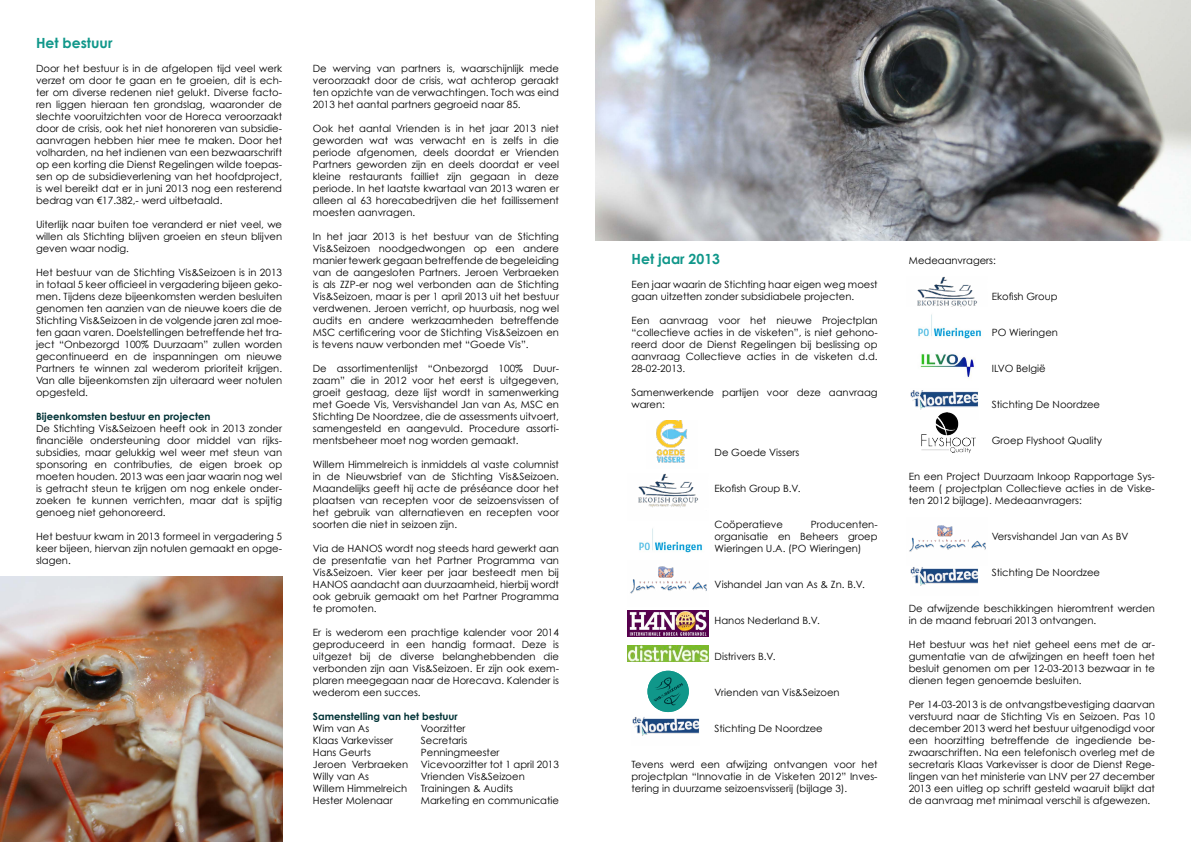
<style>
.page{position:relative;width:1191px;height:842px;background:#fff}
.page>*{position:absolute;margin:0;border:0;box-sizing:border-box;transform-origin:0 0}
.t1{font:700 14px "Century Gothic";color:#10978a}
.t2{font:10px/12px "Century Gothic";color:#000;text-align:justify}
.t3{font:700 10px "Century Gothic";color:#003236}
</style>
<div class="page">
<img style="left:595px;top:0;width:596px;height:240px">
<img style="left:630px;top:534px;width:77px;height:60px">
<img style="left:909px;top:525px;width:77px;height:27px">
<img style="left:627px;top:610px;width:82px;height:26px">
<img style="left:627px;top:646px;width:82px;height:15px">
<div style="left:647px;top:671px;width:42px;height:41px;background:#10978a;border-radius:50%"></div>
<svg style="left:654px;top:677px;width:29px;height:29px"></svg>
<img style="left:656px;top:420px;width:32px;height:43px">
<img style="left:632px;top:717px;width:67px;height:19px">
<img style="left:910px;top:390px;width:68px;height:20px">
<img style="left:910px;top:567px;width:68px;height:19px">
<img style="left:638px;top:474px;width:60px;height:60px">
<img style="left:917px;top:276px;width:60px;height:31px">
<img style="left:918px;top:314px;width:63px;height:25px">
<img style="left:920px;top:354px;width:54px;height:24px">
<img style="left:921px;top:412px;width:55px;height:42px">
<img style="left:0;top:576px;width:282px;height:266px">
<h1 class="t1" style="left:36px;top:34px;width:78px">Het bestuur</h1>
<p class="t2" style="left:36px;top:62px;width:248px">Door het bestuur is in de afgelopen tijd veel werk verzet om door te gaan en te groeien, dit is ech&shy;ter om diverse redenen niet gelukt. Diverse facto&shy;ren liggen hieraan ten grondslag, waaronder de slechte vooruitzichten voor de Horeca veroorzaakt door de crisis, ook het niet honoreren van subsidie&shy;aanvragen hebben hier mee te maken. Door het volharden, na het indienen van een bezwaarschrift op een korting die Dienst Regelingen wilde toepas&shy;sen op de subsidieverlening van het hoofdproject, is wel bereikt dat er in juni 2013 nog een resterend bedrag van €17.382,- werd uitbetaald.</p>
<p class="t2" style="left:36px;top:218px;width:248px">Uiterlijk naar buiten toe veranderd er niet veel, we willen als Stichting blijven groeien en steun blijven geven waar nodig.</p>
<p class="t2" style="left:36px;top:266px;width:248px">Het bestuur van de Stichting Vis&amp;Seizoen is in 2013 in totaal 5 keer officieel in vergadering bijeen geko&shy;men. Tijdens deze bijeenkomsten werden besluiten genomen ten aanzien van de nieuwe koers die de Stichting Vis&amp;Seizoen in de volgende jaren zal moe&shy;ten gaan varen. Doelstellingen betreffende het tra&shy;ject “Onbezorgd 100% Duurzaam” zullen worden gecontinueerd en de inspanningen om nieuwe Partners te winnen zal wederom prioriteit krijgen.<br>Van alle bijeenkomsten zijn uiteraard weer notulen opgesteld.</p>
<p class="t3" style="left:36px;top:410px;width:176px">Bijeenkomsten bestuur en projecten</p>
<p class="t2" style="left:36px;top:422px;width:248px">De Stichting Vis&amp;Seizoen heeft ook in 2013 zonder financiële ondersteuning door middel van rijks&shy;subsidies, maar gelukkig wel weer met steun van sponsoring en contributies, de eigen broek op moeten houden. 2013 was een jaar waarin nog wel is getracht steun te krijgen om nog enkele onder&shy;zoeken te kunnen verrichten, maar dat is spijtig genoeg niet gehonoreerd.</p>
<p class="t2" style="left:36px;top:530px;width:248px">Het bestuur kwam in 2013 formeel in vergadering 5 keer bijeen, hiervan zijn notulen gemaakt en opge&shy;slagen.</p>
<p class="t2" style="left:313px;top:62px;width:248px">De werving van partners is, waarschijnlijk mede veroorzaakt door de crisis, wat achterop geraakt ten opzichte van de verwachtingen. Toch was eind 2013 het aantal partners gegroeid naar 85.</p>
<p class="t2" style="left:313px;top:122px;width:248px">Ook het aantal Vrienden is in het jaar 2013 niet geworden wat was verwacht en is zelfs in die periode afgenomen, deels doordat er Vrienden Partners geworden zijn en deels doordat er veel kleine restaurants failliet zijn gegaan in deze periode. In het laatste kwartaal van 2013 waren er alleen al 63 horecabedrijven die het faillissement moesten aanvragen.</p>
<p class="t2" style="left:313px;top:230px;width:248px">In het jaar 2013 is het bestuur van de Stichting Vis&amp;Seizoen noodgedwongen op een andere manier tewerk gegaan betreffende de begeleiding van de aangesloten Partners. Jeroen Verbraeken is als ZZP-er nog wel verbonden aan de Stichting Vis&amp;Seizoen, maar is per 1 april 2013 uit het bestuur verdwenen. Jeroen verricht, op huurbasis, nog wel audits en andere werkzaamheden betreffende MSC certificering voor de Stichting Vis&amp;Seizoen en is tevens nauw verbonden met “Goede Vis”.</p>
<p class="t2" style="left:313px;top:362px;width:248px">De assortimentenlijst “Onbezorgd 100% Duur&shy;zaam” die in 2012 voor het eerst is uitgegeven, groeit gestaag, deze lijst wordt in samenwerking met Goede Vis, Versvishandel Jan van As, MSC en Stichting De Noordzee, die de assessments uitvoert, samengesteld en aangevuld. Procedure assorti&shy;mentsbeheer moet nog worden gemaakt.</p>
<p class="t2" style="left:313px;top:458px;width:248px">Willem Himmelreich is inmiddels al vaste columnist in de Nieuwsbrief van de Stichting Vis&amp;Seizoen.<br>Maandelijks geeft hij acte de préséance door het plaatsen van recepten voor de seizoensvissen of het gebruik van alternatieven en recepten voor soorten die niet in seizoen zijn.</p>
<p class="t2" style="left:313px;top:542px;width:248px">Via de HANOS wordt nog steeds hard gewerkt aan de presentatie van het Partner Programma van Vis&amp;Seizoen. Vier keer per jaar besteedt men bij HANOS aandacht aan duurzaamheid, hierbij wordt ook gebruik gemaakt om het Partner Programma te promoten.</p>
<p class="t2" style="left:313px;top:626px;width:248px">Er is wederom een prachtige kalender voor 2014 geproduceerd in een handig formaat. Deze is uitgezet bij de diverse belanghebbenden die verbonden zijn aan Vis&amp;Seizoen. Er zijn ook exem&shy;plaren meegegaan naar de Horecava. Kalender is wederom een succes.</p>
<p class="t3" style="left:313px;top:710px;width:146px">Samenstelling van het bestuur</p>
<p class="t2" style="left:313px;top:722px;width:58px">Wim van As</p>
<p class="t2" style="left:421px;top:722px;width:46px">Voorzitter</p>
<p class="t2" style="left:313px;top:734px;width:82px">Klaas Varkevisser</p>
<p class="t2" style="left:421px;top:734px;width:48px">Secretaris</p>
<p class="t2" style="left:313px;top:746px;width:59px">Hans Geurts</p>
<p class="t2" style="left:421px;top:746px;width:80px">Penningmeester</p>
<p class="t2" style="left:313px;top:758px;width:97px">Jeroen Verbraeken</p>
<p class="t2" style="left:421px;top:758px;width:140px">Vicevoorzitter tot 1 april 2013</p>
<p class="t2" style="left:313px;top:770px;width:58px">Willy van As</p>
<p class="t2" style="left:421px;top:770px;width:105px">Vrienden Vis&amp;Seizoen</p>
<p class="t2" style="left:313px;top:782px;width:96px">Willem Himmelreich</p>
<p class="t2" style="left:421px;top:782px;width:94px">Trainingen &amp; Audits</p>
<p class="t2" style="left:313px;top:794px;width:81px">Hester Molenaar</p>
<p class="t2" style="left:421px;top:794px;width:140px">Marketing en communicatie</p>
<h1 class="t1" style="left:631px;top:250px;width:90px">Het jaar 2013</h1>
<p class="t2" style="left:631px;top:278px;width:248px">Een jaar waarin de Stichting haar eigen weg moest gaan uitzetten zonder subsidiabele projecten.</p>
<p class="t2" style="left:631px;top:314px;width:248px">Een aanvraag voor het nieuwe Projectplan “collectieve acties in de visketen”, is niet gehono&shy;reerd door de Dienst Regelingen bij beslissing op aanvraag Collectieve acties in de visketen d.d.<br>28-02-2013.</p>
<p class="t2" style="left:631px;top:386px;width:248px">Samenwerkende partijen voor deze aanvraag waren:</p>
<p class="t2" style="left:714px;top:446px;width:86px">De Goede Vissers</p>
<p class="t2" style="left:714px;top:482px;width:88px">Ekofish Group B.V.</p>
<p class="t2" style="left:714px;top:518px;width:70px">Coöperatieve</p>
<p class="t2" style="left:714px;top:518px;width:164px;text-indent:96px">Producenten&shy;organisatie en Beheers groep Wieringen U.A. (PO Wieringen)</p>
<p class="t2" style="left:714px;top:578px;width:152px">Vishandel Jan van As &amp; Zn. B.V.</p>
<p class="t2" style="left:714px;top:614px;width:107px">Hanos Nederland B.V.</p>
<p class="t2" style="left:714px;top:650px;width:62px">Distrivers B.V.</p>
<p class="t2" style="left:714px;top:686px;width:127px">Vrienden van Vis&amp;Seizoen</p>
<p class="t2" style="left:714px;top:722px;width:110px">Stichting De Noordzee</p>
<p class="t2" style="left:631px;top:758px;width:248px">Tevens werd een afwijzing ontvangen voor het projectplan “Innovatie in de Visketen 2012” Inves&shy;tering in duurzame seizoensvisserij (bijlage 3).</p>
<p class="t2" style="left:908px;top:254px;width:89px">Medeaanvragers:</p>
<p class="t2" style="left:992px;top:290px;width:67px">Ekofish Group</p>
<p class="t2" style="left:992px;top:326px;width:67px">PO Wieringen</p>
<p class="t2" style="left:992px;top:362px;width:55px">ILVO België</p>
<p class="t2" style="left:992px;top:398px;width:110px">Stichting De Noordzee</p>
<p class="t2" style="left:992px;top:434px;width:112px">Groep Flyshoot Quality</p>
<p class="t2" style="left:908px;top:470px;width:248px">En een Project Duurzaam Inkoop Rapportage Sys&shy;teem ( projectplan Collectieve acties in de Viske&shy;ten 2012 bijlage). Medeaanvragers:</p>
<p class="t2" style="left:992px;top:530px;width:138px">Versvishandel Jan van As BV</p>
<p class="t2" style="left:992px;top:566px;width:110px">Stichting De Noordzee</p>
<p class="t2" style="left:908px;top:602px;width:248px">De afwijzende beschikkingen hieromtrent werden in de maand februari 2013 ontvangen.</p>
<p class="t2" style="left:908px;top:638px;width:248px">Het bestuur was het niet geheel eens met de ar&shy;gumentatie van de afwijzingen en heeft toen het besluit genomen om per 12-03-2013 bezwaar in te dienen tegen genoemde besluiten.</p>
<p class="t2" style="left:908px;top:698px;width:248px">Per 14-03-2013 is de ontvangstbevestiging daarvan verstuurd naar de Stichting Vis en Seizoen. Pas 10 december 2013 werd het bestuur uitgenodigd voor een hoorzitting betreffende de ingediende be&shy;zwaarschriften. Na een telefonisch overleg met de secretaris Klaas Varkevisser is door de Dienst Rege&shy;lingen van het ministerie van LNV per 27 december 2013 een uitleg op schrift gesteld waaruit blijkt dat de aanvraag met minimaal verschil is afgewezen.</p>
</div>
